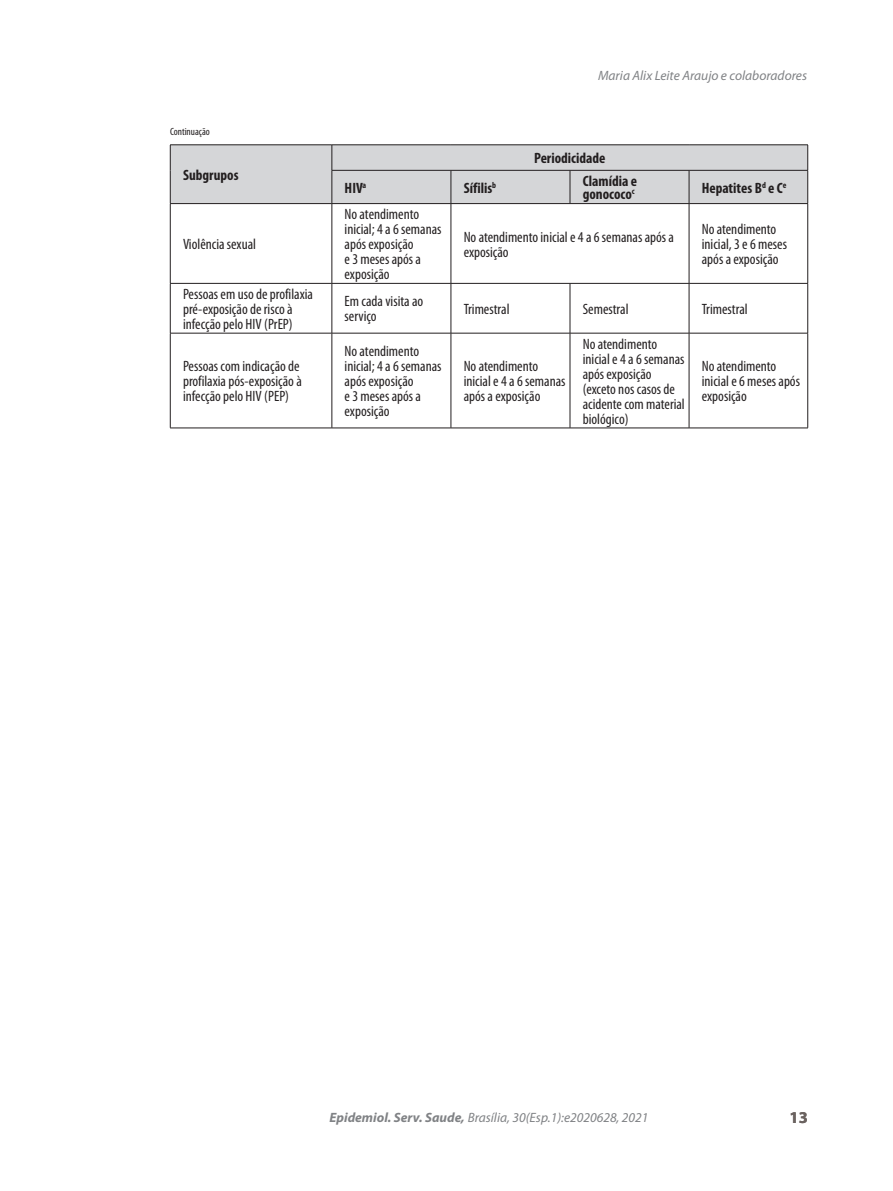
<style>
.page{position:relative;width:893px;height:1191px;background:#fff}
.page>*{position:absolute;margin:0;border:0;box-sizing:border-box;transform-origin:0 0}
.t1{font:700 16.5px "Myriad Pro";color:#6b6360}
.texto_tab_esq{font:condensed 15px/15px "Myriad Pro";color:#231f20}
.texto_tab_esq-2{font:700 condensed 15px/13.5px "Myriad Pro";color:#231f20}
.texto_tab_cen{font:700 condensed 15px "Myriad Pro";color:#231f20}
.t2{font:italic 13.5px "Myriad Pro";color:#808285}
.texto_nor_esq2{font:condensed 10.5px "Myriad Pro";color:#231f20}
.s1{font-weight:700}
</style>
<div class="page">
<hr style="left:332px;top:144px;width:119px;height:1px;background:#231f20">
<hr style="left:451px;top:144px;width:119px;height:1px;background:#231f20">
<hr style="left:570px;top:144px;width:119px;height:1px;background:#231f20">
<hr style="left:689px;top:144px;width:119px;height:1px;background:#231f20">
<hr style="left:170px;top:144px;width:162px;height:1px;background:#231f20">
<div style="left:170px;top:145px;width:638px;height:59px;background:#d5d6d8"></div>
<hr style="left:170px;top:170px;width:1px;height:33px;background:#231f20">
<hr style="left:332px;top:170px;width:1px;height:33px;background:#231f20">
<hr style="left:451px;top:170px;width:1px;height:33px;background:#231f20">
<hr style="left:570px;top:170px;width:1px;height:33px;background:#231f20">
<hr style="left:689px;top:170px;width:1px;height:33px;background:#231f20">
<hr style="left:807px;top:170px;width:1px;height:33px;background:#231f20">
<hr style="left:170px;top:203px;width:162px;height:1px;background:#231f20">
<hr style="left:170px;top:204px;width:1px;height:79px;background:#231f20">
<hr style="left:170px;top:283px;width:162px;height:1px;background:#231f20">
<hr style="left:170px;top:283px;width:1px;height:50px;background:#231f20">
<hr style="left:332px;top:204px;width:1px;height:79px;background:#231f20">
<hr style="left:451px;top:204px;width:1px;height:79px;background:#231f20">
<hr style="left:689px;top:204px;width:1px;height:79px;background:#231f20">
<hr style="left:807px;top:204px;width:1px;height:79px;background:#231f20">
<hr style="left:332px;top:283px;width:119px;height:1px;background:#231f20">
<hr style="left:332px;top:283px;width:1px;height:50px;background:#231f20">
<hr style="left:451px;top:283px;width:119px;height:1px;background:#231f20">
<hr style="left:451px;top:283px;width:1px;height:50px;background:#231f20">
<hr style="left:570px;top:283px;width:119px;height:1px;background:#231f20">
<hr style="left:570px;top:283px;width:1px;height:50px;background:#231f20">
<hr style="left:689px;top:283px;width:119px;height:1px;background:#231f20">
<hr style="left:689px;top:283px;width:1px;height:50px;background:#231f20">
<hr style="left:807px;top:283px;width:1px;height:50px;background:#231f20">
<hr style="left:170px;top:333px;width:162px;height:1px;background:#231f20">
<hr style="left:170px;top:333px;width:1px;height:95px;background:#231f20">
<hr style="left:170px;top:428px;width:162px;height:1px;background:#231f20">
<hr style="left:332px;top:333px;width:119px;height:1px;background:#231f20">
<hr style="left:332px;top:333px;width:1px;height:95px;background:#231f20">
<hr style="left:451px;top:333px;width:119px;height:1px;background:#231f20">
<hr style="left:451px;top:333px;width:1px;height:95px;background:#231f20">
<hr style="left:570px;top:333px;width:119px;height:1px;background:#231f20">
<hr style="left:570px;top:333px;width:1px;height:95px;background:#231f20">
<hr style="left:689px;top:333px;width:119px;height:1px;background:#231f20">
<hr style="left:689px;top:333px;width:1px;height:95px;background:#231f20">
<hr style="left:807px;top:333px;width:1px;height:95px;background:#231f20">
<hr style="left:332px;top:428px;width:119px;height:1px;background:#231f20">
<hr style="left:451px;top:428px;width:119px;height:1px;background:#231f20">
<hr style="left:570px;top:428px;width:119px;height:1px;background:#231f20">
<hr style="left:689px;top:428px;width:119px;height:1px;background:#231f20">
<p class="texto_nor_esq2" style="left:170px;top:125px;width:41px">Continuação</p>
<p class="texto_tab_esq-2" style="left:183px;top:168px;width:57px">Subgrupos</p>
<p class="texto_tab_esq" style="left:183px;top:236px;width:75px">Violência sexual</p>
<p class="t2" style="left:598px;top:67px;width:211px">Maria Alix Leite Araujo e colaboradores</p>
<p class="texto_tab_cen" style="left:534px;top:149px;width:73px">Periodicidade</p>
<p class="texto_tab_esq-2" style="left:345px;top:180px;width:23px">HIV<sup>a</sup></p>
<p class="texto_tab_esq-2" style="left:464px;top:180px;width:34px">Sífilis<sup>b</sup></p>
<p class="texto_tab_esq-2" style="left:583px;top:174px;width:56px">Clamídia e gonococo<sup>c</sup></p>
<p class="texto_tab_esq-2" style="left:702px;top:180px;width:86px">Hepatites B<sup>d</sup> e C<sup>e</sup></p>
<p class="texto_tab_esq" style="left:345px;top:206px;width:98px">No atendimento inicial; 4 a 6 semanas após exposição<br>e 3 meses após a exposição</p>
<p class="texto_tab_esq" style="left:464px;top:229px;width:212px">No atendimento inicial e 4 a 6 semanas após a exposição</p>
<p class="texto_tab_esq" style="left:702px;top:221px;width:87px">No atendimento inicial, 3 e 6 meses após a exposição</p>
<p class="texto_tab_esq" style="left:183px;top:286px;width:131px">Pessoas em uso de profilaxia pré-exposição de risco à infecção pelo HIV (PrEP)</p>
<p class="texto_tab_esq" style="left:345px;top:294px;width:80px">Em cada visita ao serviço</p>
<p class="texto_tab_esq" style="left:464px;top:301px;width:47px">Trimestral</p>
<p class="texto_tab_esq" style="left:583px;top:301px;width:47px">Semestral</p>
<p class="texto_tab_esq" style="left:702px;top:301px;width:47px">Trimestral</p>
<p class="texto_tab_esq" style="left:183px;top:358px;width:120px">Pessoas com indicação de profilaxia pós-exposição à infecção pelo HIV (PEP)</p>
<p class="texto_tab_esq" style="left:583px;top:336px;width:104px">No atendimento inicial e 4 a 6 semanas após exposição (exceto nos casos de acidente com material biológico)</p>
<p class="texto_tab_esq" style="left:345px;top:343px;width:98px">No atendimento inicial; 4 a 6 semanas após exposição<br>e 3 meses após a exposição</p>
<p class="texto_tab_esq" style="left:464px;top:358px;width:103px">No atendimento inicial e 4 a 6 semanas após a exposição</p>
<p class="texto_tab_esq" style="left:702px;top:358px;width:100px">No atendimento inicial e 6 meses após exposição</p>
<p class="t2" style="left:329px;top:1108px;width:320px"><span class="s1">Epidemiol. Serv. Saude,</span> Brasília, 30(Esp.1):e2020628, 2021</p>
<p class="t1" style="left:790px;top:1106px;width:20px">13</p>
</div>
